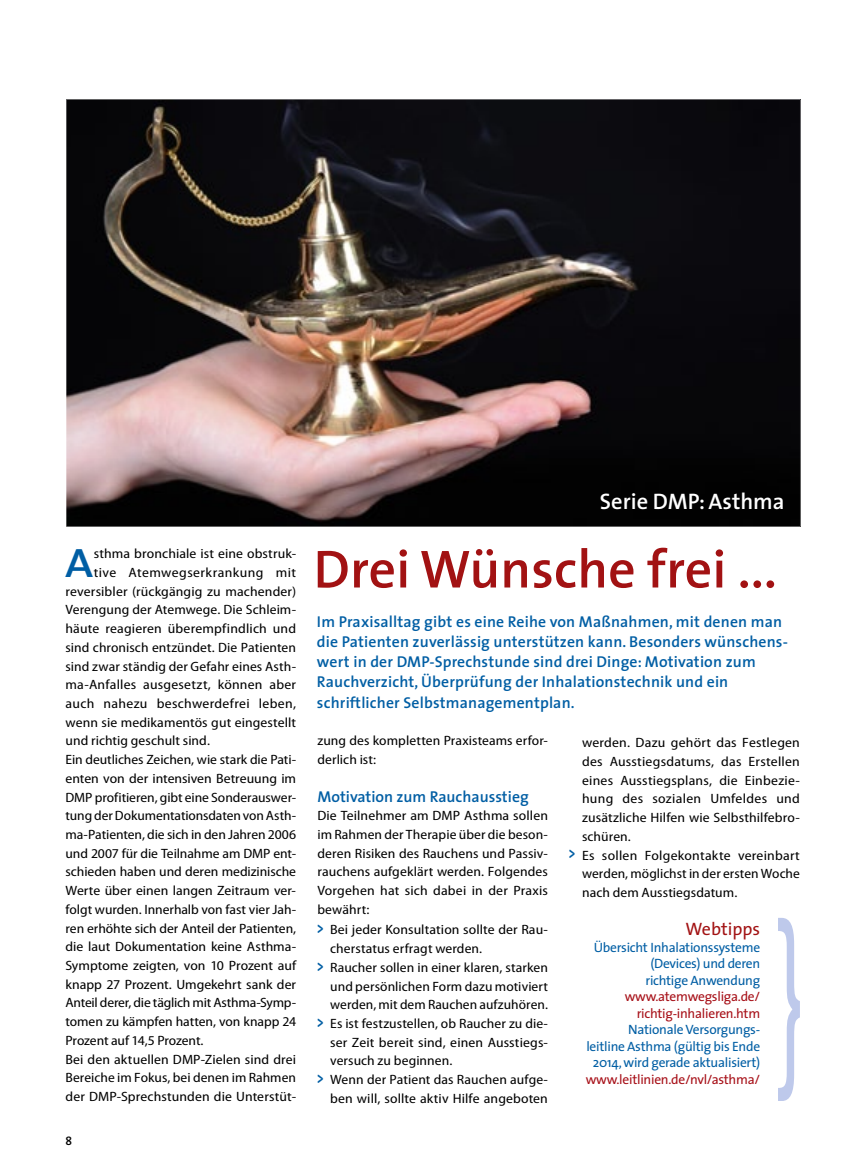
<style>
.page{position:relative;width:851px;height:1170px;background:#fff}
.page>*{position:absolute;margin:0;border:0;box-sizing:border-box;transform-origin:0 0}
.t1{font:600 54px "The Sans";color:#a21213}
.t2{font:600 41.25px "The Sans";color:#005ea4;scale:1.1 1}
.t3{font:600 22.5px "The Sans";color:#fff}
.t4{font:18px "The Sans";color:#a21213}
.t5{font:600 15.75px/20.2px "The Sans";letter-spacing:.01em;color:#005ea4}
.t6{font:semi-condensed 13.5px/18.8px "Myriad Pro";letter-spacing:.005em;color:#000;text-align:justify;scale:1.11 1}
.t7{font:semi-condensed 13.5px/18.8px "Myriad Pro";letter-spacing:.005em;color:#000;scale:1.1 1}
.t8{font:13.5px/16.5px "The Sans";letter-spacing:-.02em;color:#005ea4;text-align:right}
.t9{font:semi-condensed 13.5px "Myriad Pro";letter-spacing:.005em;color:#000;scale:1.09 1}
.t10{font:13.5px/16.5px "The Sans";letter-spacing:-.02em;color:#a71018;text-align:right}
.t11{font:semi-condensed 13.5px "Myriad Pro";letter-spacing:-.015em;color:#000;scale:1.1 1}
.t12{font:semi-condensed 13.5px "Myriad Pro";letter-spacing:.025em;color:#000;scale:1.11 1}
.t13{font:600 12px "The Sans";color:#000}
.s1{font-family:"VAG Rounded";font-weight:700;font-stretch:normal;font-size:16.5px;color:#005ea4}
</style>
<div class="page">
<img style="left:66px;top:99px;width:734px;height:427px">
<svg style="left:778px;top:918px;width:21px;height:182px"></svg>
<h2 class="t2" style="left:65px;top:528px;width:27px">A</h2>
<p class="t6" style="left:94px;top:544px;width:184px">sthma bronchiale ist eine obstruk-</p>
<p class="t12" style="left:94px;top:565px;width:184px">tive Atemwegserkrankung mit</p>
<p class="t6" style="left:65px;top:582px;width:209px">reversibler (rückgängig zu machender)</p>
<p class="t7" style="left:65px;top:600px;width:211px">Verengung der Atemwege. Die Schleim-</p>
<p class="t6" style="left:65px;top:619px;width:209px">häute reagieren überempfindlich und</p>
<p class="t7" style="left:65px;top:638px;width:211px">sind chronisch entzündet. Die Patienten</p>
<p class="t7" style="left:65px;top:657px;width:211px">sind zwar ständig der Gefahr eines Asth-</p>
<p class="t6" style="left:65px;top:675px;width:209px">ma-Anfalles ausgesetzt, können aber</p>
<p class="t6" style="left:65px;top:694px;width:209px">auch nahezu beschwerdefrei leben,</p>
<p class="t6" style="left:65px;top:713px;width:209px">wenn sie medikamentös gut eingestellt</p>
<p class="t7" style="left:65px;top:731px;width:133px">und richtig geschult sind.</p>
<p class="t7" style="left:65px;top:750px;width:211px">Ein deutliches Zeichen, wie stark die Pati-</p>
<p class="t6" style="left:65px;top:769px;width:209px">enten von der intensiven Betreuung im</p>
<p class="t7" style="left:65px;top:787px;width:211px">DMP profitieren, gibt eine Sonderauswer-</p>
<p class="t9" style="left:65px;top:808px;width:213px">tung der Dokumentationsdaten von Asth-</p>
<p class="t7" style="left:65px;top:825px;width:211px">ma-Patienten, die sich in den Jahren 2006</p>
<p class="t7" style="left:65px;top:844px;width:211px">und 2007 für die Teilnahme am DMP ent-</p>
<p class="t7" style="left:65px;top:862px;width:211px">schieden haben und deren medizinische</p>
<p class="t6" style="left:65px;top:881px;width:209px">Werte über einen langen Zeitraum ver-</p>
<p class="t7" style="left:65px;top:900px;width:211px">folgt wurden. Innerhalb von fast vier Jah-</p>
<p class="t7" style="left:65px;top:918px;width:211px">ren erhöhte sich der Anteil der Patienten,</p>
<p class="t6" style="left:65px;top:937px;width:209px">die laut Dokumentation keine Asthma-</p>
<p class="t6" style="left:65px;top:956px;width:209px">Symptome zeigten, von 10 Prozent auf</p>
<p class="t6" style="left:65px;top:975px;width:209px">knapp 27 Prozent. Umgekehrt sank der</p>
<p class="t11" style="left:65px;top:995px;width:211px">Anteil derer, die täglich mit Asthma-Symp-</p>
<p class="t7" style="left:65px;top:1012px;width:211px">tomen zu kämpfen hatten, von knapp 24</p>
<p class="t7" style="left:65px;top:1031px;width:127px">Prozent auf 14,5 Prozent.</p>
<p class="t6" style="left:65px;top:1049px;width:209px">Bei den aktuellen DMP-Zielen sind drei</p>
<p class="t9" style="left:65px;top:1070px;width:213px">Bereiche im Fokus, bei denen im Rahmen</p>
<p class="t6" style="left:65px;top:1087px;width:209px">der DMP-Sprechstunden die Unterstüt-</p>
<p class="t13" style="left:65px;top:1130px;width:8px">8</p>
<h3 class="t3" style="left:600px;top:482px;width:186px">Serie DMP: Asthma</h3>
<h1 class="t1" style="left:313px;top:524px;width:465px">Drei Wünsche frei ...</h1>
<p class="t5" style="left:317px;top:610px;width:472px">Im Praxisalltag gibt es eine Reihe von Maßnahmen, mit denen man die Patienten zuverlässig unterstützen kann. Besonders wünschens&shy;wert in der DMP-Sprechstunde sind drei Dinge: Motivation zum Rauchverzicht, Überprüfung der Inhalationstechnik und ein schriftlicher Selbstmanagementplan.</p>
<p class="t7" style="left:317px;top:731px;width:211px">zung des kompletten Praxisteams erfor&shy;derlich ist:</p>
<p class="t5" style="left:317px;top:785px;width:213px">Motivation zum Rauchausstieg</p>
<p class="t6" style="left:317px;top:806px;width:209px">Die Teilnehmer am DMP Asthma sollen im Rahmen der Therapie über die beson&shy;deren Risiken des Rauchens und Passiv&shy;rauchens aufgeklärt werden. Folgendes Vorgehen hat sich dabei in der Praxis bewährt:</p>
<p class="t6" style="left:317px;top:920px;width:209px"><span class="s1">&gt;</span> Bei jeder Konsultation sollte der Rau-</p>
<p class="t7" style="left:330px;top:939px;width:140px">cherstatus erfragt werden.</p>
<p class="t7" style="left:317px;top:958px;width:211px"><span class="s1">&gt;</span> Raucher sollen in einer klaren, starken</p>
<p class="t7" style="left:330px;top:976px;width:199px">und persönlichen Form dazu motiviert</p>
<p class="t9" style="left:330px;top:997px;width:201px">werden, mit dem Rauchen aufzuhören.</p>
<p class="t7" style="left:317px;top:1014px;width:211px"><span class="s1">&gt;</span> Es ist festzustellen, ob Raucher zu die-</p>
<p class="t6" style="left:330px;top:1032px;width:198px">ser Zeit bereit sind, einen Ausstiegs-</p>
<p class="t7" style="left:330px;top:1051px;width:113px">versuch zu beginnen.</p>
<p class="t7" style="left:317px;top:1070px;width:211px"><span class="s1">&gt;</span> Wenn der Patient das Rauchen aufge-</p>
<p class="t6" style="left:330px;top:1089px;width:198px">ben will, sollte aktiv Hilfe angeboten</p>
<p class="t6" style="left:582px;top:733px;width:198px">werden. Dazu gehört das Festlegen</p>
<p class="t6" style="left:582px;top:752px;width:198px">des Ausstiegsdatums, das Erstellen</p>
<p class="t6" style="left:582px;top:771px;width:198px">eines Ausstiegsplans, die Einbezie-</p>
<p class="t6" style="left:582px;top:789px;width:198px">hung des sozialen Umfeldes und</p>
<p class="t6" style="left:582px;top:808px;width:198px">zusätzliche Hilfen wie Selbsthilfebro-</p>
<p class="t7" style="left:582px;top:827px;width:46px">schüren.</p>
<p class="t6" style="left:569px;top:845px;width:209px"><span class="s1">&gt;</span> Es sollen Folgekontakte vereinbart</p>
<p class="t9" style="left:582px;top:866px;width:201px">werden, möglichst in der ersten Woche</p>
<p class="t7" style="left:582px;top:883px;width:143px">nach dem Ausstiegsdatum.</p>
<h3 class="t4" style="left:685px;top:914px;width:76px">Webtipps</h3>
<p class="t8" style="left:593px;top:938px;width:168px">Übersicht Inhalationssysteme (Devices) und deren<br>richtige Anwendung</p>
<p class="t10" style="left:624px;top:988px;width:137px">www.atemwegsliga.de/ richtig-inhalieren.htm</p>
<p class="t8" style="left:586px;top:1021px;width:175px">Nationale Versorgungs&shy;leitline Asthma (gültig bis Ende<br>2014, wird gerade aktualisiert)</p>
<p class="t10" style="left:585px;top:1070px;width:176px">www.leitlinien.de/nvl/asthma/</p>
</div>
